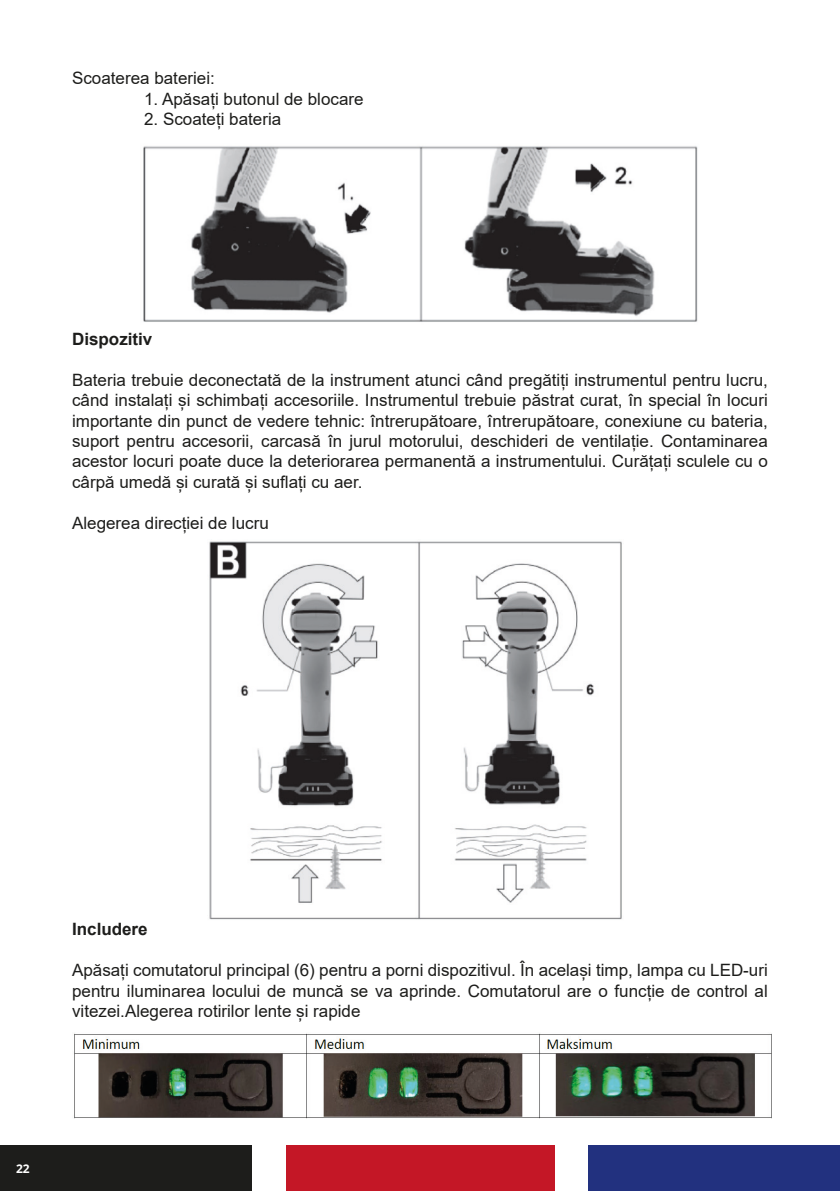
<style>
.page{position:relative;width:840px;height:1191px;background:#fff}
.page>*{position:absolute;margin:0;border:0;box-sizing:border-box;transform-origin:0 0}
.t1{font:17px/20.4px "Arial";color:#1d1d1b;text-align:justify}
.t2{font:700 17px "Arial";color:#1d1d1b}
.t3{font:700 12px "Open Sans";color:#fff}
</style>
<div class="page">
<div style="left:0;top:1145px;width:251px;height:46px;background:#1d1d1b"></div>
<div style="left:285px;top:1145px;width:269px;height:46px;background:#c41726"></div>
<div style="left:588px;top:1145px;width:251px;height:46px;background:#22317f"></div>
<img style="left:143px;top:146px;width:555px;height:176px">
<img style="left:209px;top:541px;width:413px;height:379px">
<img style="left:74px;top:1033px;width:698px;height:86px">
<p class="t1" style="left:72px;top:68px;width:144px">Scoaterea bateriei:</p>
<p class="t1" style="left:144px;top:88px;width:221px">1. Apăsați butonul de blocare</p>
<p class="t1" style="left:144px;top:109px;width:139px">2. Scoateți bateria</p>
<p class="t2" style="left:72px;top:327px;width:82px">Dispozitiv</p>
<p class="t1" style="left:72px;top:369px;width:697px">Bateria trebuie deconectată de la instrument atunci când pregătiți instrumentul pentru lucru, când instalați și schimbați accesoriile. Instrumentul trebuie păstrat curat, în special în locuri importante din punct de vedere tehnic: întrerupătoare, întrerupătoare, conexiune cu bateria, suport pentru accesorii, carcasă în jurul motorului, deschideri de ventilație. Contaminarea acestor locuri poate duce la deteriorarea permanentă a instrumentului. Curățați sculele cu o cârpă umedă și curată și suflați cu aer.</p>
<p class="t1" style="left:72px;top:512px;width:198px">Alegerea direcției de lucru</p>
<p class="t2" style="left:72px;top:917px;width:77px">Includere</p>
<p class="t1" style="left:72px;top:960px;width:697px">Apăsați comutatorul principal (6) pentru a porni dispozitivul. În același timp, lampa cu LED-uri pentru iluminarea locului de muncă se va aprinde. Comutatorul are o funcție de control al vitezei.Alegerea rotirilor lente și rapide</p>
<p class="t3" style="left:16px;top:1160px;width:15px">22</p>
</div>
